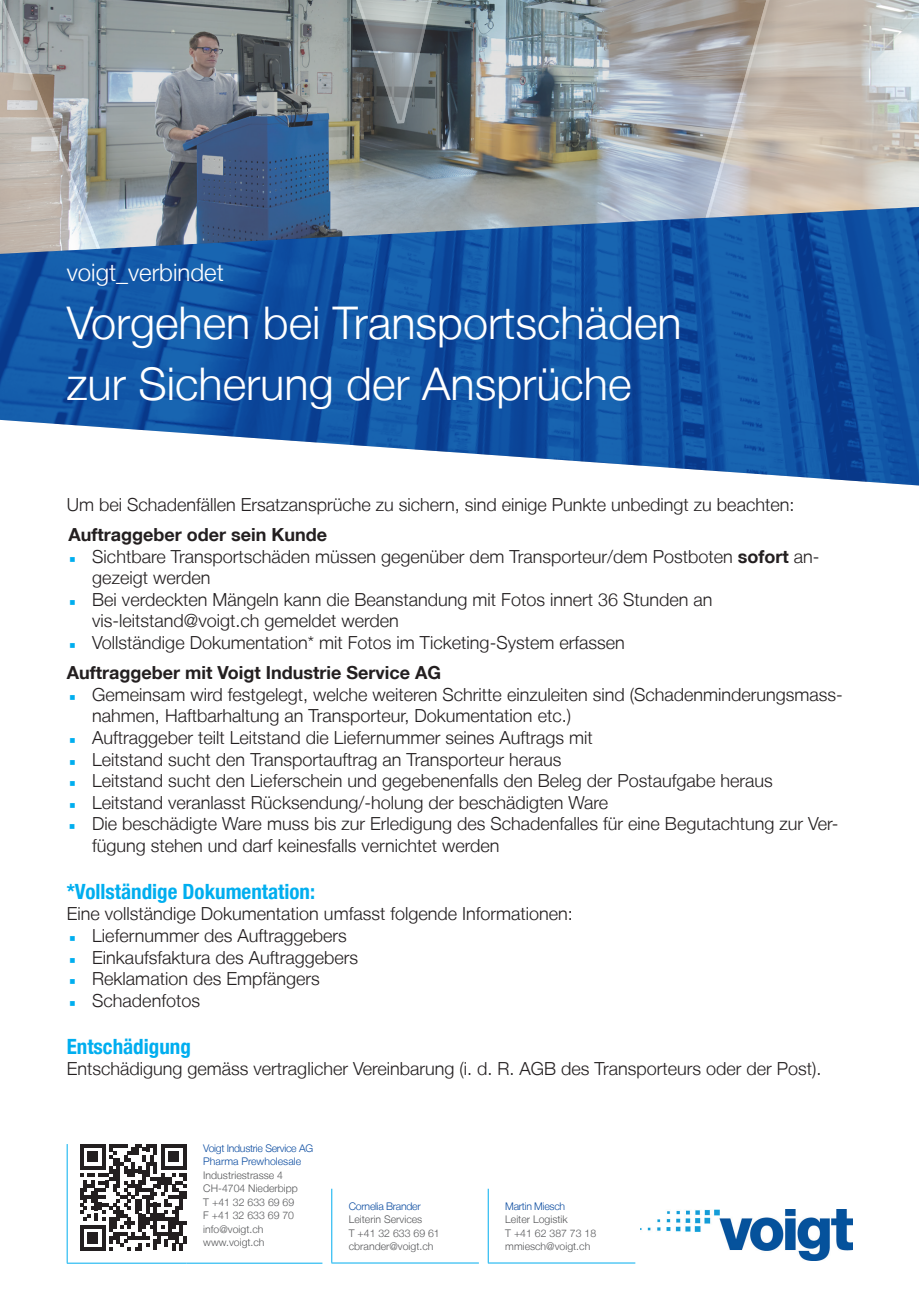
<style>
.page{position:relative;width:919px;height:1289px;background:#fff}
.page>*{position:absolute;margin:0;border:0;box-sizing:border-box;transform-origin:0 0}
.t1{font:300 45px/61.2px "Helvetica Neue LT";color:#fff}
.t2{font:300 24px "Helvetica Neue LT";color:#fff}
.t3{font:700 condensed 21px "Helvetica Neue LT";color:#00aeef}
.t4{font:300 18px/21.6px "Helvetica Neue LT";color:#231f20}
.t5{font:700 18px "Helvetica Neue LT";color:#231f20}
.t6{font:300 10.5px/13.5px "Helvetica Neue LT";color:#57585a}
.t7{font:300 10.5px/13.5px "Helvetica Neue LT";letter-spacing:-.03em;color:#0d4da1}
.s1{font-family:"Comic Sans MS";font-weight:400;color:#00aeef}
.s2{font-weight:700}
</style>
<div class="page">
<img style="left:0;top:0;width:918px;height:207px">
<img style="left:0;top:207px;width:918px;height:278px">
<img style="left:640px;top:1209px;width:212px;height:51px">
<hr style="left:67px;top:1143px;width:1px;height:119px;background:#00aeef">
<hr style="left:67px;top:1262px;width:119px;height:1px;background:#00aeef">
<hr style="left:186px;top:1262px;width:136px;height:1px;background:#00aeef">
<svg style="left:80px;top:1144px;width:106px;height:106px"></svg>
<hr style="left:331px;top:1188px;width:1px;height:74px;background:#00aeef">
<hr style="left:331px;top:1262px;width:148px;height:1px;background:#00aeef">
<hr style="left:488px;top:1188px;width:1px;height:74px;background:#00aeef">
<hr style="left:488px;top:1262px;width:147px;height:1px;background:#00aeef">
<h2 class="t2" style="left:67px;top:258px;width:158px">voigt_verbindet</h2>
<h1 class="t1" style="left:67px;top:291px;width:616px">Vorgehen bei Transportschäden zur Sicherung der Ansprüche</h1>
<p class="t4" style="left:67px;top:493px;width:729px">Um bei Schadenfällen Ersatzansprüche zu sichern, sind einige Punkte unbedingt zu beachten:</p>
<p class="t5" style="left:68px;top:523px;width:260px">Auftraggeber oder sein Kunde</p>
<p class="t4" style="left:92px;top:545px;width:728px;text-indent:-26px"><span class="s1">▪</span> Sichtbare Transportschäden müssen gegenüber dem Transporteur/dem Postboten <span class="s2">sofort</span> an&shy;gezeigt werden</p>
<p class="t4" style="left:92px;top:588px;width:621px;text-indent:-26px"><span class="s1">▪</span> Bei verdeckten Mängeln kann die Beanstandung mit Fotos innert 36 Stunden an vis-leitstand@voigt.ch gemeldet werden</p>
<p class="t4" style="left:67px;top:627px;width:559px;line-height:30.2px"><span class="s1">▪</span> Vollständige Dokumentation* mit Fotos im Ticketing-System erfassen<br><span class="s2">Auftraggeber mit Voigt Industrie Service AG</span></p>
<p class="t4" style="left:92px;top:683px;width:752px;text-indent:-26px"><span class="s1">▪</span> Gemeinsam wird festgelegt, welche weiteren Schritte einzuleiten sind (Schadenminderungsmass&shy;nahmen, Haftbarhaltung an Transporteur, Dokumentation etc.)</p>
<p class="t4" style="left:67px;top:726px;width:527px"><span class="s1">▪</span> Auftraggeber teilt Leitstand die Liefernummer seines Auftrags mit</p>
<p class="t4" style="left:67px;top:748px;width:496px"><span class="s1">▪</span> Leitstand sucht den Transportauftrag an Transporteur heraus</p>
<p class="t4" style="left:67px;top:769px;width:707px"><span class="s1">▪</span> Leitstand sucht den Lieferschein und gegebenenfalls den Beleg der Postaufgabe heraus</p>
<p class="t4" style="left:67px;top:791px;width:543px"><span class="s1">▪</span> Leitstand veranlasst Rücksendung/-holung der beschädigten Ware</p>
<p class="t4" style="left:92px;top:812px;width:747px;text-indent:-26px"><span class="s1">▪</span> Die beschädigte Ware muss bis zur Erledigung des Schadenfalles für eine Begutachtung zur Ver&shy;fügung stehen und darf keinesfalls vernichtet werden</p>
<p class="t3" style="left:67px;top:878px;width:250px">*Vollständige Dokumentation:</p>
<p class="t4" style="left:67px;top:902px;width:507px">Eine vollständige Dokumentation umfasst folgende Informationen:</p>
<p class="t4" style="left:67px;top:924px;width:281px"><span class="s1">▪</span> Liefernummer des Auftraggebers</p>
<p class="t4" style="left:67px;top:946px;width:293px"><span class="s1">▪</span> Einkaufsfaktura des Auftraggebers</p>
<p class="t4" style="left:67px;top:967px;width:254px"><span class="s1">▪</span> Reklamation des Empfängers</p>
<p class="t4" style="left:67px;top:989px;width:135px"><span class="s1">▪</span> Schadenfotos</p>
<p class="t3" style="left:67px;top:1033px;width:126px">Entschädigung</p>
<p class="t4" style="left:67px;top:1057px;width:756px">Entschädigung gemäss vertraglicher Vereinbarung (i. d. R. AGB des Transporteurs oder der Post).</p>
<p class="t7" style="left:203px;top:1140px;width:111px">Voigt Industrie Service AG<br>Pharma Prewholesale</p>
<p class="t6" style="left:203px;top:1167px;width:96px">Industriestrasse 4<br>CH-4704 Niederbipp<br>T +41 32 633 69 69<br>F +41 32 633 69 70 info@voigt.ch www.voigt.ch</p>
<p class="t7" style="left:349px;top:1198px;width:73px">Cornelia Brander</p>
<p class="t6" style="left:349px;top:1212px;width:92px">Leiterin Services<br>T +41 32 633 69 61 cbrander@voigt.ch</p>
<p class="t7" style="left:505px;top:1198px;width:61px">Martin Miesch</p>
<p class="t6" style="left:505px;top:1212px;width:92px">Leiter Logistik<br>T +41 62 387 73 18 mmiesch@voigt.ch</p>
</div>
